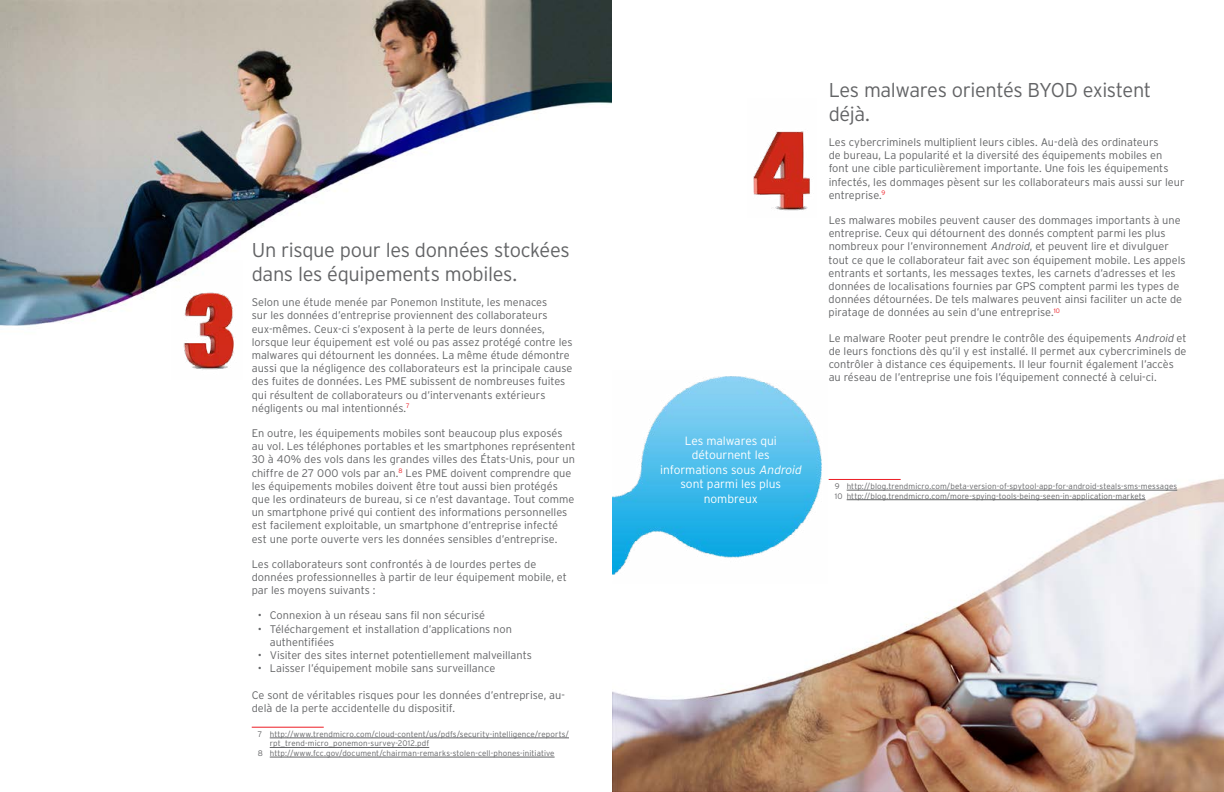
<style>
.page{position:relative;width:1224px;height:792px;background:#fff}
.page>*{position:absolute;margin:0;border:0;box-sizing:border-box;transform-origin:0 0}
.t1{font:300 20px/24px "Interstate";letter-spacing:-.02em;color:#636466}
.t2{font:300 12px/14.4px "Interstate";letter-spacing:-.005em;color:#fff;text-align:center}
.t3{font:300 11px/13.2px "Interstate";color:#636466}
.t4{font:300 8px/9.6px "Interstate";letter-spacing:.015em;color:#636466}
.s1{font-style:italic}
</style>
<div class="page">
<img style="left:0;top:0;width:1224px;height:792px">
<img style="left:171px;top:260px;width:72px;height:119px">
<img style="left:748px;top:98px;width:69px;height:119px">
<img style="left:612px;top:371px;width:216px;height:212px">
<hr style="left:252px;top:727px;width:72px;height:1px;background:#ed1c24">
<hr style="left:270px;top:738px;width:299px;height:1px;background:#636466">
<hr style="left:270px;top:747px;width:159px;height:1px;background:#636466">
<hr style="left:270px;top:757px;width:285px;height:1px;background:#636466">
<hr style="left:829px;top:479px;width:72px;height:1px;background:#ed1c24">
<hr style="left:847px;top:490px;width:330px;height:1px;background:#636466">
<hr style="left:847px;top:500px;width:299px;height:1px;background:#636466">
<h1 class="t1" style="left:252px;top:238px;width:319px">Un risque pour les données stockées dans les équipements mobiles.</h1>
<p class="t3" style="left:252px;top:296px;width:322px">Selon une étude menée par Ponemon Institute, les menaces<br>sur les données d’entreprise proviennent des collaborateurs eux-mêmes. Ceux-ci s’exposent à la perte de leurs données, lorsque leur équipement est volé ou pas assez protégé contre les malwares qui détournent les données. La même étude démontre aussi que la négligence des collaborateurs est la principale cause des fuites de données. Les PME subissent de nombreuses fuites qui résultent de collaborateurs ou d’intervenants extérieurs négligents ou mal intentionnés.<sup>7</sup></p>
<p class="t3" style="left:252px;top:426px;width:325px">En outre, les équipements mobiles sont beaucoup plus exposés au vol. Les téléphones portables et les smartphones représentent 30 à 40% des vols dans les grandes villes des États-Unis, pour un chiffre de 27 000 vols par an.<sup>8</sup> Les PME doivent comprendre que les équipements mobiles doivent être tout aussi bien protégés que les ordinateurs de bureau, si ce n’est davantage. Tout comme un smartphone privé qui contient des informations personnelles est facilement exploitable, un smartphone d’entreprise infecté est une porte ouverte vers les données sensibles d’entreprise.</p>
<p class="t3" style="left:252px;top:557px;width:317px">Les collaborateurs sont confrontés à de lourdes pertes de données professionnelles à partir de leur équipement mobile, et par les moyens suivants :</p>
<p class="t3" style="left:258px;top:609px;width:229px">• Connexion à un réseau sans fil non sécurisé</p>
<p class="t3" style="left:270px;top:622px;width:244px;text-indent:-12px">• Téléchargement et installation d’applications non authentifiées</p>
<p class="t3" style="left:258px;top:648px;width:276px">• Visiter des sites internet potentiellement malveillants</p>
<p class="t3" style="left:258px;top:662px;width:239px">• Laisser l’équipement mobile sans surveillance</p>
<p class="t3" style="left:252px;top:688px;width:315px">Ce sont de véritables risques pour les données d’entreprise, au&shy;delà de la perte accidentelle du dispositif.</p>
<p class="t4" style="left:258px;top:729px;width:313px">7 http://www.trendmicro.com/cloud-content/us/pdfs/security-intelligence/reports/</p>
<p class="t4" style="left:270px;top:739px;width:161px">rpt_trend-micro_ponemon-survey-2012.pdf</p>
<p class="t4" style="left:258px;top:748px;width:298px">8 http://www.fcc.gov/document/chairman-remarks-stolen-cell-phones-initiative</p>
<p class="t2" style="left:660px;top:434px;width:145px">Les malwares qui détournent les informations sous <span class="s1">Android </span>sont parmi les plus nombreux</p>
<h1 class="t1" style="left:829px;top:78px;width:324px">Les malwares orientés BYOD existent déjà.</h1>
<p class="t3" style="left:829px;top:135px;width:357px">Les cybercriminels multiplient leurs cibles. Au-delà des ordinateurs<br>de bureau, La popularité et la diversité des équipements mobiles en font une cible particulièrement importante. Une fois les équipements infectés, les dommages pèsent sur les collaborateurs mais aussi sur leur entreprise.<sup>9</sup></p>
<p class="t3" style="left:829px;top:213px;width:358px">Les malwares mobiles peuvent causer des dommages importants à une entreprise. Ceux qui détournent des donnés comptent parmi les plus nombreux pour l’environnement <span class="s1">Android</span>, et peuvent lire et divulguer tout ce que le collaborateur fait avec son équipement mobile. Les appels entrants et sortants, les messages textes, les carnets d’adresses et les données de localisations fournies par GPS comptent parmi les types de données détournées. De tels malwares peuvent ainsi faciliter un acte de piratage de données au sein d’une entreprise.<sup>10</sup></p>
<p class="t3" style="left:829px;top:331px;width:359px">Le malware Rooter peut prendre le contrôle des équipements <span class="s1">Android</span> et de leurs fonctions dès qu’il y est installé. Il permet aux cybercriminels de contrôler à distance ces équipements. Il leur fournit également l’accès au réseau de l’entreprise une fois l’équipement connecté à celui-ci.</p>
<p class="t4" style="left:835px;top:481px;width:344px">9 http://blog.trendmicro.com/beta-version-of-spytool-app-for-android-steals-sms-messages<br>10 http://blog.trendmicro.com/more-spying-tools-being-seen-in-application-markets</p>
</div>
